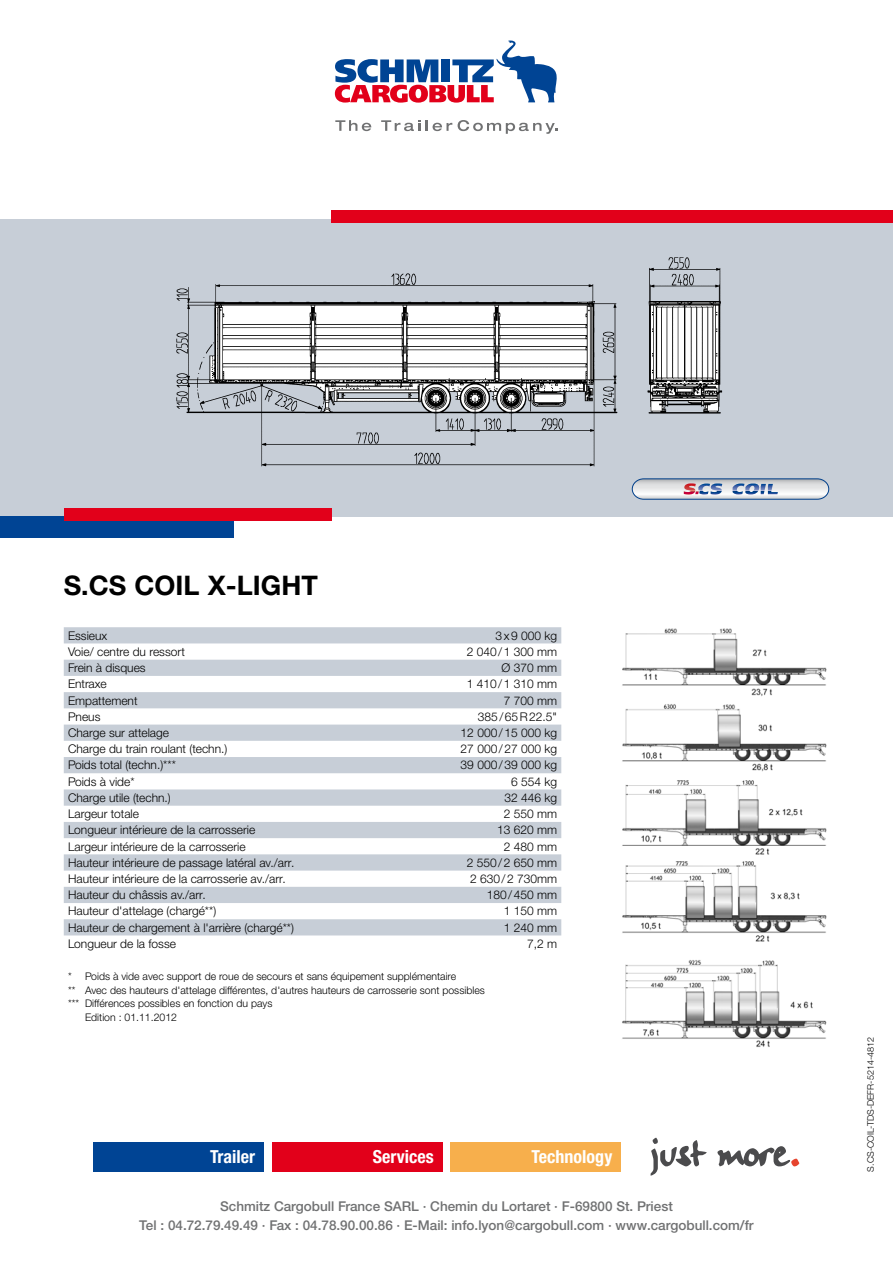
<style>
.page{position:relative;width:893px;height:1263px;background:#fff}
.page>*{position:absolute;margin:0;border:0;box-sizing:border-box;transform-origin:0 0}
.t1{font:700 27px "Helvetica Neue LTW1 G";color:#000}
.t2{font:700 condensed 18px "Helvetica Neue LT Pro";color:#fff}
.t3{font:500 13.5px/19.5px "Helvetica Neue LTW1 G";color:#707172;text-align:center}
.t4{font:300 12px "Helvetica Neue LTW1 G";color:#000}
.t5{font:300 10.5px "Helvetica Neue LTW1 G";color:#000}
.t6{font:300 9px "Helvetica Neue LTW1 G";color:#000}
</style>
<div class="page">
<svg style="left:335px;top:41px;width:222px;height:62px"></svg>
<svg style="left:335px;top:120px;width:36px;height:11px"></svg>
<svg style="left:381px;top:120px;width:39px;height:11px"></svg>
<svg style="left:426px;top:120px;width:26px;height:11px"></svg>
<svg style="left:458px;top:120px;width:100px;height:14px"></svg>
<div style="left:0;top:219px;width:893px;height:298px;background:#c7ced7"></div>
<div style="left:0;top:517px;width:234px;height:21px;background:#004494"></div>
<div style="left:64px;top:508px;width:268px;height:13px;background:#e2001a"></div>
<div style="left:332px;top:210px;width:561px;height:13px;background:#e2001a"></div>
<div style="left:94px;top:1142px;width:170px;height:29px;background:#004494"></div>
<div style="left:272px;top:1142px;width:170px;height:29px;background:#e2001a"></div>
<div style="left:451px;top:1142px;width:170px;height:29px;background:#f7af4c"></div>
<svg style="left:651px;top:1137px;width:148px;height:39px"></svg>
<img style="left:622px;top:628px;width:205px;height:419px">
<svg style="left:631px;top:478px;width:199px;height:22px"></svg>
<img style="left:176px;top:257px;width:547px;height:210px">
<svg style="left:64px;top:627px;width:497px;height:308px;fill:#ced4dc"></svg>
<h1 class="t1" style="left:64px;top:569px;width:256px">S.CS COIL X-LIGHT</h1>
<p class="t4" style="left:68px;top:628px;width:41px">Essieux</p>
<p class="t4" style="left:496px;top:628px;width:63px">3x9 000 kg</p>
<p class="t4" style="left:68px;top:644px;width:118px">Voie/ centre du ressort</p>
<p class="t4" style="left:467px;top:644px;width:92px">2 040/1 300 mm</p>
<p class="t4" style="left:68px;top:660px;width:79px">Frein à disques</p>
<p class="t4" style="left:501px;top:660px;width:57px">Ø 370 mm</p>
<p class="t4" style="left:68px;top:677px;width:40px">Entraxe</p>
<p class="t4" style="left:467px;top:677px;width:92px">1 410/1 310 mm</p>
<p class="t4" style="left:68px;top:693px;width:71px">Empattement</p>
<p class="t4" style="left:504px;top:693px;width:55px">7 700 mm</p>
<p class="t4" style="left:68px;top:709px;width:34px">Pneus</p>
<p class="t4" style="left:478px;top:709px;width:81px">385/65R22.5"</p>
<p class="t4" style="left:68px;top:725px;width:103px">Charge sur attelage</p>
<p class="t4" style="left:461px;top:725px;width:98px">12 000/15 000 kg</p>
<p class="t4" style="left:68px;top:742px;width:161px">Charge du train roulant (techn.)</p>
<p class="t4" style="left:461px;top:742px;width:98px">27 000/27 000 kg</p>
<p class="t4" style="left:68px;top:758px;width:109px">Poids total (techn.)***</p>
<p class="t4" style="left:461px;top:758px;width:98px">39 000/39 000 kg</p>
<p class="t4" style="left:68px;top:774px;width:68px">Poids à vide*</p>
<p class="t4" style="left:511px;top:774px;width:48px">6 554 kg</p>
<p class="t4" style="left:68px;top:790px;width:104px">Charge utile (techn.)</p>
<p class="t4" style="left:504px;top:790px;width:54px">32 446 kg</p>
<p class="t4" style="left:68px;top:806px;width:73px">Largeur totale</p>
<p class="t4" style="left:504px;top:806px;width:55px">2 550 mm</p>
<p class="t4" style="left:68px;top:823px;width:189px">Longueur intérieure de la carrosserie</p>
<p class="t4" style="left:497px;top:823px;width:62px">13 620 mm</p>
<p class="t4" style="left:68px;top:839px;width:179px">Largeur intérieure de la carrosserie</p>
<p class="t4" style="left:504px;top:839px;width:55px">2 480 mm</p>
<p class="t4" style="left:68px;top:855px;width:228px">Hauteur intérieure de passage latéral av./arr.</p>
<p class="t4" style="left:467px;top:855px;width:92px">2 550/2 650 mm</p>
<p class="t4" style="left:68px;top:871px;width:219px">Hauteur intérieure de la carrosserie av./arr.</p>
<p class="t4" style="left:470px;top:871px;width:89px">2 630/2 730mm</p>
<p class="t4" style="left:68px;top:888px;width:139px">Hauteur du châssis av./arr.</p>
<p class="t4" style="left:487px;top:888px;width:72px">180/450 mm</p>
<p class="t4" style="left:68px;top:904px;width:150px">Hauteur d'attelage (chargé**)</p>
<p class="t4" style="left:504px;top:904px;width:55px">1 150 mm</p>
<p class="t4" style="left:68px;top:920px;width:227px">Hauteur de chargement à l'arrière (chargé**)</p>
<p class="t4" style="left:504px;top:920px;width:55px">1 240 mm</p>
<p class="t4" style="left:68px;top:936px;width:110px">Longueur de la fosse</p>
<p class="t4" style="left:527px;top:936px;width:32px">7,2 m</p>
<p class="t5" style="left:68px;top:970px;width:390px">* Poids à vide avec support de roue de secours et sans équipement supplémentaire</p>
<p class="t5" style="left:68px;top:984px;width:418px">** Avec des hauteurs d'attelage différentes, d'autres hauteurs de carrosserie sont possibles</p>
<p class="t5" style="left:68px;top:997px;width:206px">*** Différences possibles en fonction du pays</p>
<p class="t5" style="left:85px;top:1011px;width:94px">Edition : 01.11.2012</p>
<h2 class="t2" style="left:210px;top:1146px;width:46px">Trailer</h2>
<h2 class="t2" style="left:373px;top:1146px;width:62px">Services</h2>
<h2 class="t2" style="left:532px;top:1146px;width:82px">Technology</h2>
<p class="t3" style="left:139px;top:1196px;width:616px">Schmitz Cargobull France SARL · Chemin du Lortaret · F-69800 St. Priest<br>Tel : 04.72.79.49.49 · Fax : 04.78.90.00.86 · E-Mail: info.lyon@cargobull.com · www.cargobull.com/fr</p>
<p class="t6" style="left:865px;top:1171px;width:136px;rotate:-90deg">S.CS-COIL-TDS-DEFR-5214-4812</p>
</div>
